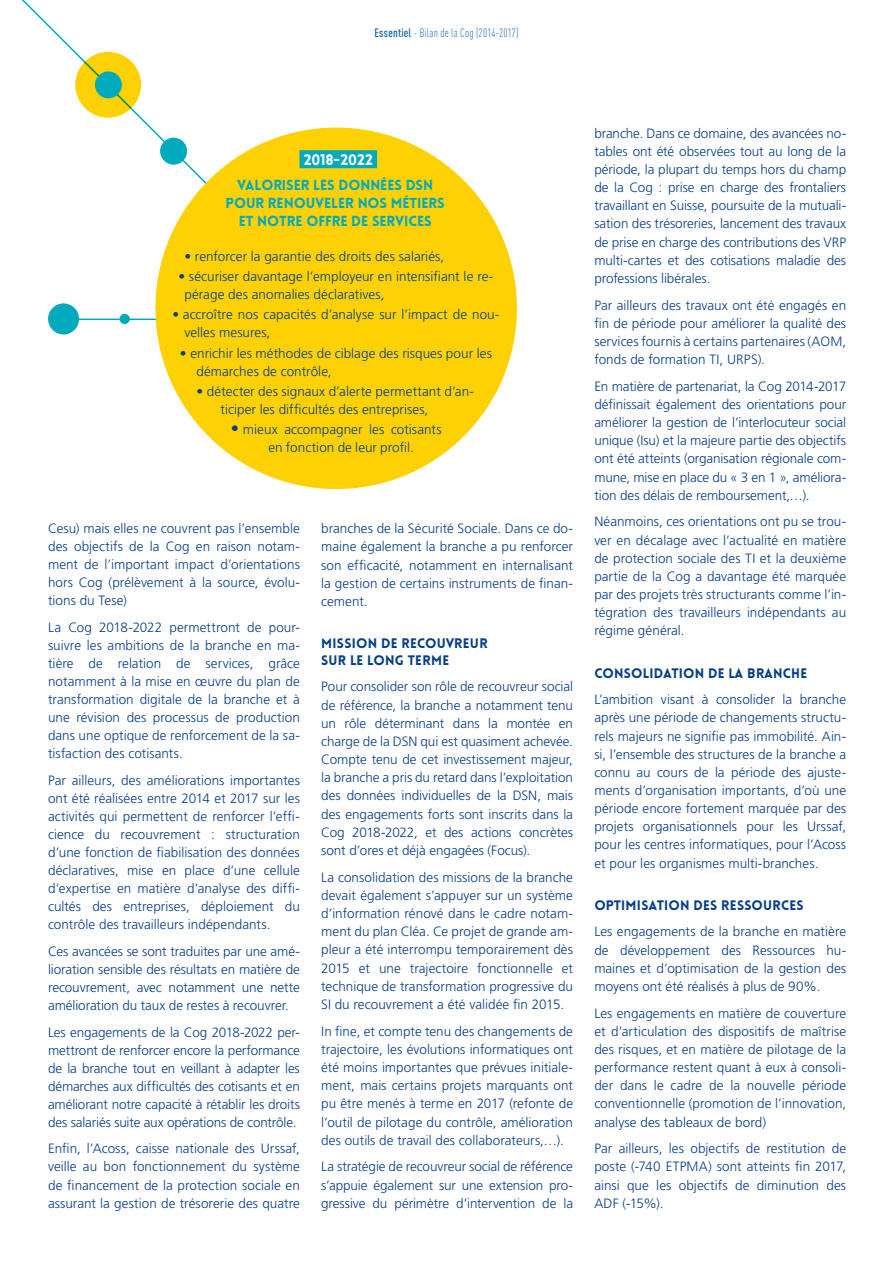
<style>
.page{position:relative;width:893px;height:1263px;background:#fff}
.page>*{position:absolute;margin:0;border:0;box-sizing:border-box;transform-origin:0 0}
.FOCUS{font:900 15px "Lovelo";color:#fff}
.TITRE_encadré{font:900 14.25px/18px "Lovelo";letter-spacing:-.005em;color:#00aabc;text-align:center}
.TEXTE{font:300 13.5px/18.1px "Frutiger LT Std";color:#093f86;text-align:justify}
.PUCE{font:300 13.5px/18px "Frutiger LT Std";letter-spacing:.005em;color:#093f86}
.QUESTION{font:900 13.5px/16.6px "Lovelo";letter-spacing:.015em;color:#093f86}
.t1{font:300 condensed 12px "DINOT";letter-spacing:.02em;color:#0161ab}
.s1{font-weight:500}
.s2{font-size:16.5px}
</style>
<div class="page">
<svg style="left:21px;top:0;width:323px;height:321px"></svg>
<div style="left:75px;top:52px;width:66px;height:66px;background:#fed105;border-radius:50%"></div>
<div style="left:95px;top:71px;width:27px;height:27px;background:#00aabc;border-radius:50%"></div>
<div style="left:160px;top:138px;width:27px;height:27px;background:#00aabc;border-radius:50%"></div>
<div style="left:48px;top:303px;width:31px;height:31px;background:#00aabc;border-radius:50%"></div>
<div style="left:120px;top:314px;width:10px;height:10px;background:#00aabc;border-radius:50%"></div>
<div style="left:155px;top:128px;width:362px;height:361px;background:#fed105;border-radius:50%"></div>
<div style="left:299px;top:150px;width:78px;height:18px;background:#00aabc"></div>
<p class="t1" style="left:374px;top:26px;width:146px"><span class="s1">Essentiel</span> - Bilan de la Cog (2014-2017)</p>
<p class="FOCUS" style="left:304px;top:151px;width:71px">2018-2022</p>
<p class="TITRE_encadré" style="left:226px;top:176px;width:221px">VALORISER LES DONNÉES DSN<br>POUR RENOUVELER NOS MÉTIERS<br>ET NOTRE OFFRE DE SERVICES</p>
<p class="PUCE" style="left:184px;top:248px;width:261px">• renforcer la garantie des droits des salariés,</p>
<p class="PUCE" style="left:184px;top:268px;width:310px;text-indent:-6px">• sécuriser davantage l’employeur en intensifiant le re&shy;pérage des anomalies déclaratives,</p>
<p class="PUCE" style="left:184px;top:306px;width:316px;text-indent:-12px">• accroître nos capacités d’analyse sur l’impact de nou&shy;velles mesures,</p>
<p class="PUCE" style="left:196px;top:344px;width:297px;text-indent:-17px">• enrichir les méthodes de ciblage des risques pour les démarches de contrôle,</p>
<p class="PUCE" style="left:220px;top:382px;width:255px;text-indent:-24px">• détecter des signaux d’alerte permettant d’an&shy;ticiper les difficultés des entreprises,</p>
<p class="PUCE" style="left:268px;top:420px;width:175px;text-indent:-38px"><span class="s2">•</span> mieux accompagner les cotisants en fonction de leur profil.</p>
<p class="TEXTE" style="left:48px;top:520px;width:253px">Cesu) mais elles ne couvrent pas l’ensemble des objectifs de la Cog en raison notam&shy;ment de l’important impact d’orientations hors Cog (prélèvement à la source, évolu&shy;tions du Tese)</p>
<p class="TEXTE" style="left:48px;top:618px;width:253px">La Cog 2018-2022 permettront de pour&shy;suivre les ambitions de la branche en ma&shy;tière de relation de services, grâce notamment à la mise en œuvre du plan de transformation digitale de la branche et à une révision des processus de production dans une optique de renforcement de la sa&shy;tisfaction des cotisants.</p>
<p class="TEXTE" style="left:48px;top:771px;width:253px">Par ailleurs, des améliorations importantes ont été réalisées entre 2014 et 2017 sur les activités qui permettent de renforcer l’effi&shy;cience du recouvrement : structuration d’une fonction de fiabilisation des données déclaratives, mise en place d’une cellule d’expertise en matière d’analyse des diffi&shy;cultés des entreprises, déploiement du contrôle des travailleurs indépendants.</p>
<p class="TEXTE" style="left:48px;top:942px;width:253px">Ces avancées se sont traduites par une amé&shy;lioration sensible des résultats en matière de recouvrement, avec notamment une nette amélioration du taux de restes à recouvrer.</p>
<p class="TEXTE" style="left:48px;top:1023px;width:253px">Les engagements de la Cog 2018-2022 per&shy;mettront de renforcer encore la performance de la branche tout en veillant à adapter les démarches aux difficultés des cotisants et en améliorant notre capacité à rétablir les droits des salariés suite aux opérations de contrôle.</p>
<p class="TEXTE" style="left:48px;top:1140px;width:253px">Enfin, l’Acoss, caisse nationale des Urssaf, veille au bon fonctionnement du système de financement de la protection sociale en assurant la gestion de trésorerie des quatre</p>
<p class="TEXTE" style="left:321px;top:520px;width:253px">branches de la Sécurité Sociale. Dans ce do&shy;maine également la branche a pu renforcer son efficacité, notamment en internalisant la gestion de certains instruments de finan&shy;cement.</p>
<p class="QUESTION" style="left:321px;top:635px;width:168px">MISSION DE RECOUVREUR<br>SUR LE LONG TERME</p>
<p class="TEXTE" style="left:321px;top:678px;width:253px">Pour consolider son rôle de recouvreur social de référence, la branche a notamment tenu un rôle déterminant dans la montée en charge de la DSN qui est quasiment achevée.<br>Compte tenu de cet investissement majeur, la branche a pris du retard dans l’exploitation des données individuelles de la DSN, mais des engagements forts sont inscrits dans la Cog 2018-2022, et des actions concrètes sont d’ores et déjà engagées (Focus).</p>
<p class="TEXTE" style="left:321px;top:868px;width:253px">La consolidation des missions de la branche devait également s’appuyer sur un système d’information rénové dans le cadre notam&shy;ment du plan Cléa. Ce projet de grande am&shy;pleur a été interrompu temporairement dès 2015 et une trajectoire fonctionnelle et technique de transformation progressive du SI du recouvrement a été validée fin 2015.</p>
<p class="TEXTE" style="left:321px;top:1022px;width:253px">In fine, et compte tenu des changements de trajectoire, les évolutions informatiques ont été moins importantes que prévues initiale&shy;ment, mais certains projets marquants ont pu être menés à terme en 2017 (refonte de l’outil de pilotage du contrôle, amélioration des outils de travail des collaborateurs,…).</p>
<p class="TEXTE" style="left:321px;top:1158px;width:253px">La stratégie de recouvreur social de référence s’appuie également sur une extension pro&shy;gressive du périmètre d’intervention de la</p>
<p class="TEXTE" style="left:594px;top:124px;width:253px">branche. Dans ce domaine, des avancées no&shy;tables ont été observées tout au long de la période, la plupart du temps hors du champ de la Cog : prise en charge des frontaliers travaillant en Suisse, poursuite de la mutuali&shy;sation des trésoreries, lancement des travaux de prise en charge des contributions des VRP multi-cartes et des cotisations maladie des professions libérales.</p>
<p class="TEXTE" style="left:594px;top:296px;width:253px">Par ailleurs des travaux ont été engagés en fin de période pour améliorer la qualité des services fournis à certains partenaires (AOM, fonds de formation TI, URPS).</p>
<p class="TEXTE" style="left:594px;top:377px;width:253px">En matière de partenariat, la Cog 2014-2017 définissait également des orientations pour améliorer la gestion de l’interlocuteur social unique (Isu) et la majeure partie des objectifs ont été atteints (organisation régionale com&shy;mune, mise en place du « 3 en 1 », améliora&shy;tion des délais de remboursement,…).</p>
<p class="TEXTE" style="left:594px;top:513px;width:253px">Néanmoins, ces orientations ont pu se trou&shy;ver en décalage avec l’actualité en matière de protection sociale des TI et la deuxième partie de la Cog a davantage été marquée par des projets très structurants comme l’in&shy;tégration des travailleurs indépendants au régime général.</p>
<p class="QUESTION" style="left:594px;top:665px;width:214px">CONSOLIDATION DE LA BRANCHE</p>
<p class="TEXTE" style="left:594px;top:691px;width:253px">L’ambition visant à consolider la branche après une période de changements structu&shy;rels majeurs ne signifie pas immobilité. Ain&shy;si, l’ensemble des structures de la branche a connu au cours de la période des ajuste&shy;ments d’organisation importants, d’où une période encore fortement marquée par des projets organisationnels pour les Urssaf, pour les centres informatiques, pour l’Acoss et pour les organismes multi-branches.</p>
<p class="QUESTION" style="left:594px;top:897px;width:211px">OPTIMISATION DES RESSOURCES</p>
<p class="TEXTE" style="left:594px;top:923px;width:253px">Les engagements de la branche en matière de développement des Ressources hu&shy;maines et d’optimisation de la gestion des moyens ont été réalisés à plus de 90%.</p>
<p class="TEXTE" style="left:594px;top:1004px;width:253px">Les engagements en matière de couverture et d’articulation des dispositifs de maîtrise des risques, et en matière de pilotage de la performance restent quant à eux à consoli&shy;der dans le cadre de la nouvelle période conventionnelle (promotion de l’innovation, analyse des tableaux de bord)</p>
<p class="TEXTE" style="left:594px;top:1140px;width:253px">Par ailleurs, les objectifs de restitution de poste (-740 ETPMA) sont atteints fin 2017, ainsi que les objectifs de diminution des ADF (-15%).</p>
</div>
